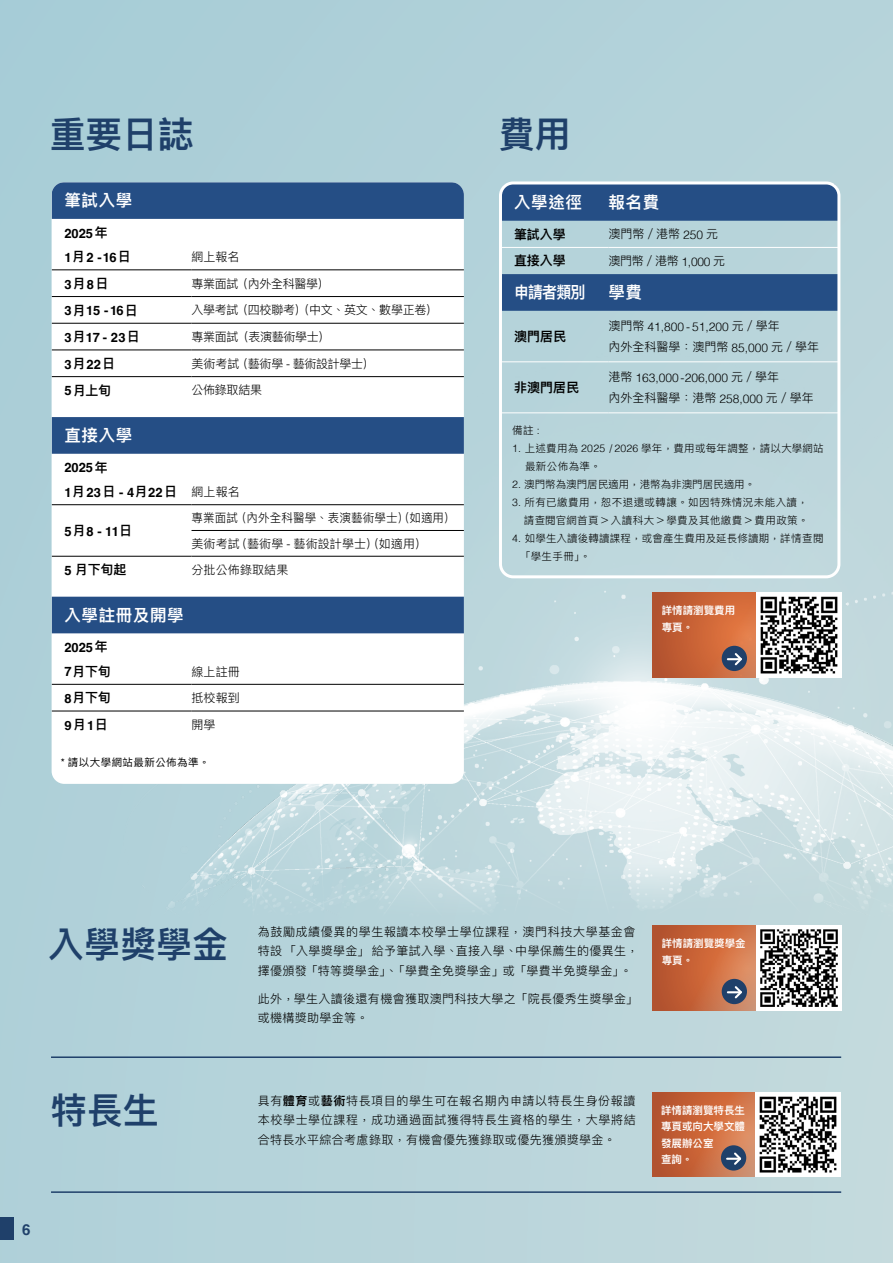
<style>
.page{position:relative;width:893px;height:1263px;background:#fff}
.page>*{position:absolute;margin:0;border:0;box-sizing:border-box;transform-origin:0 0}
.t1{font:600 36px "Ping Fang HK";color:#1f406a}
.t2{font:600 16.5px "Ping Fang HK";letter-spacing:.04em;color:#fff}
.t3{font:600 16.5px "Ping Fang HK";letter-spacing:.04em;color:#fff;scale:.9 1}
.t4{font:700 15px "Helvetica";color:#1f406a}
.t5{font:700 12.9px/24.3px "Helvetica";color:#000}
.t6{font:600 12.9px "Ping Fang HK";color:#000}
.t7{font:300 12px/19.5px "Ping Fang HK";letter-spacing:.03em;color:#000}
.t8{font:300 12px "Ping Fang HK";letter-spacing:-.025em;color:#000}
.t9{font:300 12px/25.8px "Ping Fang HK";letter-spacing:.01em;color:#000;scale:.96 1}
.t10{font:300 12px "Helvetica";color:#000}
.t11{font:300 12px "Ping Fang HK";color:#000}
.t12{font:300 12px "Ping Fang HK";letter-spacing:.01em;color:#000}
.t13{font:300 10.5px/18px "Ping Fang HK";letter-spacing:.03em;color:#000}
.t14{font:600 10.5px/16.5px "Ping Fang HK";color:#fff}
.t15{font:300 10.5px "Ping Fang HK";color:#000}
.t16{font:10.5px "Ping Fang HK";letter-spacing:.04em;color:#000}
.s1{font-family:"Ping Fang HK";font-weight:600}
.s2{font-family:"Helvetica"}
.s3{font-family:"Helvetica";font-weight:700}
.s4{font-family:"Ping Fang HK";font-weight:300;font-size:12px}
.s5{font-family:"Ping Fang HK"}
.s6{font-weight:600}
</style>
<div class="page">
<div style="left:0;top:0;width:893px;height:1263px;background:linear-gradient(to right,#abced8,#bdd7dc)"></div>
<div style="left:611px;top:38px;width:253px;height:23px;background:#b4d3da"></div>
<img style="left:31px;top:307px;width:862px;height:797px">
<div style="left:52px;top:182px;width:412px;height:602px;background:#fff;border-radius:13px"></div>
<svg style="left:52px;top:182px;width:412px;height:451px"></svg>
<hr style="left:52px;top:270px;width:140px;height:1px;background:#000">
<hr style="left:192px;top:270px;width:272px;height:1px;background:#000">
<hr style="left:52px;top:296px;width:140px;height:1px;background:#000">
<hr style="left:192px;top:296px;width:272px;height:1px;background:#000">
<hr style="left:52px;top:323px;width:140px;height:1px;background:#000">
<hr style="left:192px;top:323px;width:272px;height:1px;background:#000">
<hr style="left:52px;top:350px;width:140px;height:1px;background:#000">
<hr style="left:192px;top:350px;width:272px;height:1px;background:#000">
<hr style="left:52px;top:376px;width:140px;height:1px;background:#000">
<hr style="left:192px;top:376px;width:272px;height:1px;background:#000">
<hr style="left:52px;top:504px;width:140px;height:1px;background:#000">
<hr style="left:192px;top:504px;width:272px;height:1px;background:#000">
<hr style="left:192px;top:530px;width:272px;height:1px;background:#000">
<hr style="left:52px;top:556px;width:140px;height:1px;background:#000">
<hr style="left:192px;top:556px;width:272px;height:1px;background:#000">
<hr style="left:52px;top:684px;width:140px;height:1px;background:#000">
<hr style="left:192px;top:684px;width:272px;height:1px;background:#000">
<hr style="left:52px;top:711px;width:140px;height:1px;background:#000">
<hr style="left:192px;top:711px;width:272px;height:1px;background:#000">
<svg style="left:653px;top:592px;width:103px;height:85px;background:#c86438"></svg>
<div style="left:722px;top:646px;width:25px;height:25px;background:#1f406a;border-radius:50%"></div>
<svg style="left:728px;top:653px;width:16px;height:14px"></svg>
<img style="left:756px;top:592px;width:85px;height:85px">
<svg style="left:652px;top:1092px;width:103px;height:85px;background:#c7693f"></svg>
<div style="left:721px;top:1145px;width:25px;height:25px;background:#1f406a;border-radius:50%"></div>
<svg style="left:727px;top:1152px;width:16px;height:15px"></svg>
<img style="left:755px;top:1092px;width:85px;height:85px">
<svg style="left:653px;top:926px;width:103px;height:84px;background:#c7693f"></svg>
<div style="left:722px;top:979px;width:25px;height:25px;background:#1f406a;border-radius:50%"></div>
<svg style="left:728px;top:986px;width:14px;height:13px"></svg>
<img style="left:756px;top:926px;width:85px;height:84px">
<svg style="left:501px;top:184px;width:338px;height:127px;background:#6286a8"></svg>
<hr style="left:501px;top:361px;width:107px;height:1px;background:#fff">
<hr style="left:608px;top:361px;width:231px;height:1px;background:#fff">
<hr style="left:501px;top:412px;width:107px;height:1px;background:#fff">
<hr style="left:608px;top:412px;width:231px;height:1px;background:#fff">
<hr style="left:501px;top:247px;width:107px;height:1px;background:#fff">
<hr style="left:608px;top:247px;width:231px;height:1px;background:#fff">
<div style="left:499px;top:181px;width:341px;height:397px;border:3px solid #fff;border-radius:13px"></div>
<hr style="left:51px;top:1056px;width:790px;height:2px;background:#1f406a">
<hr style="left:51px;top:1191px;width:790px;height:2px;background:#1f406a">
<div style="left:0;top:1218px;width:14px;height:22px;background:#1f406a"></div>
<h1 class="t1" style="left:50px;top:112px;width:145px">重要日誌</h1>
<h2 class="t2" style="left:64px;top:190px;width:69px">筆試入學</h2>
<p class="t5" style="left:64px;top:222px;width:68px">2025<span class="s1">年<br></span>1<span class="s1">月</span>2 -16<span class="s1">日</span></p>
<p class="t7" style="left:192px;top:247px;width:49px">網上報名</p>
<p class="t5" style="left:64px;top:273px;width:46px">3<span class="s1">月</span>8<span class="s1">日</span></p>
<p class="t8" style="left:192px;top:276px;width:140px">專業面試（內外全科醫學）</p>
<p class="t5" style="left:64px;top:300px;width:75px">3<span class="s1">月</span>15 -16<span class="s1">日</span></p>
<p class="t8" style="left:192px;top:303px;width:248px">入學考試（四校聯考）（中文、英文、數學正卷）</p>
<p class="t5" style="left:64px;top:327px;width:77px">3<span class="s1">月</span>17 - 23<span class="s1">日</span></p>
<p class="t8" style="left:192px;top:329px;width:141px">專業面試（表演藝術學士）</p>
<p class="t5" style="left:64px;top:353px;width:52px">3<span class="s1">月</span>22<span class="s1">日</span></p>
<p class="t8" style="left:192px;top:356px;width:185px">美術考試（藝術學 <span class="s2">-</span> 藝術設計學士）</p>
<p class="t6" style="left:64px;top:382px;width:49px"><span class="s3">5</span>月上旬</p>
<p class="t7" style="left:192px;top:380px;width:72px">公佈錄取結果</p>
<h2 class="t2" style="left:64px;top:425px;width:69px">直接入學</h2>
<p class="t5" style="left:64px;top:457px;width:177px">2025<span class="s1">年<br></span>1<span class="s1">月</span>23<span class="s1">日</span> - 4<span class="s1">月</span>22<span class="s1">日</span> <span class="s4">網上報名</span></p>
<p class="t5" style="left:64px;top:520px;width:69px">5<span class="s1">月</span>8 - 11<span class="s1">日</span></p>
<p class="t9" style="left:192px;top:505px;width:277px">專業面試（內外全科醫學、表演藝術學士）（如適用）美術考試（藝術學 <span class="s2">-</span> 藝術設計學士）（如適用）</p>
<p class="t6" style="left:64px;top:562px;width:64px"><span class="s3">5</span> 月下旬起</p>
<p class="t12" style="left:192px;top:562px;width:98px">分批公佈錄取結果</p>
<h2 class="t2" style="left:64px;top:605px;width:121px">入學註冊及開學</h2>
<p class="t5" style="left:64px;top:637px;width:45px">2025<span class="s1">年</span></p>
<p class="t6" style="left:64px;top:663px;width:48px"><span class="s3">7</span>月下旬</p>
<p class="t7" style="left:192px;top:661px;width:50px">線上註冊</p>
<p class="t6" style="left:64px;top:690px;width:48px"><span class="s3">8</span>月下旬</p>
<p class="t7" style="left:192px;top:688px;width:50px">抵校報到</p>
<p class="t5" style="left:64px;top:714px;width:45px">9<span class="s1">月</span>1<span class="s1">日</span></p>
<p class="t7" style="left:192px;top:714px;width:25px">開學</p>
<p class="t16" style="left:61px;top:755px;width:150px"><span class="s2">*</span> 請以大學網站最新公佈為準。</p>
<h1 class="t1" style="left:499px;top:112px;width:73px">費用</h1>
<h2 class="t2" style="left:514px;top:192px;width:69px">入學途徑</h2>
<h2 class="t2" style="left:608px;top:192px;width:52px">報名費</h2>
<p class="t6" style="left:514px;top:226px;width:53px">筆試入學</p>
<p class="t7" style="left:608px;top:224px;width:111px">澳門幣／港幣 <span class="s2">250</span> 元</p>
<p class="t6" style="left:514px;top:253px;width:53px">直接入學</p>
<p class="t7" style="left:608px;top:251px;width:118px">澳門幣／港幣 <span class="s2">1,000</span> 元</p>
<h2 class="t3" style="left:514px;top:282px;width:81px">申請者類別</h2>
<h2 class="t2" style="left:608px;top:282px;width:35px">學費</h2>
<p class="t6" style="left:514px;top:328px;width:54px">澳門居民</p>
<p class="t10" style="left:608px;top:316px;width:173px"><span class="s5">澳門幣</span> 41,800 - 51,200 <span class="s5">元／學年</span></p>
<p class="t11" style="left:608px;top:339px;width:212px">內外全科醫學：澳門幣 <span class="s2">85,000</span> 元／學年</p>
<p class="t6" style="left:514px;top:379px;width:67px">非澳門居民</p>
<p class="t10" style="left:608px;top:367px;width:172px"><span class="s5">港幣</span> 163,000 -206,000 <span class="s5">元／學年</span></p>
<p class="t11" style="left:608px;top:390px;width:207px">內外全科醫學：港幣 <span class="s2">258,000</span> 元／學年</p>
<p class="t13" style="left:512px;top:421px;width:29px">備註 <span class="s2">:</span></p>
<p class="t13" style="left:525px;top:439px;width:300px;text-indent:-13px"><span class="s2">1.</span> 上述費用為 <span class="s2">2025 / 2026</span> 學年，費用或每年調整，請以大學網站最新公佈為準。</p>
<p class="t15" style="left:512px;top:478px;width:245px"><span class="s2">2.</span> 澳門幣為澳門居民適用，港幣為非澳門居民適用。</p>
<p class="t13" style="left:512px;top:493px;width:298px;text-align:right"><span class="s2">3.</span> 所有已繳費用，恕不退還或轉讓。如因特殊情況未能入讀，請查閱官網首頁＞入讀科大＞學費及其他繳費＞費用政策。</p>
<p class="t13" style="left:520px;top:529px;width:305px;text-indent:-8px"><span class="s2">4.</span> 如學生入讀後轉讀課程，或會產生費用及延長修讀期，詳情查閱「學生手冊」。</p>
<p class="t14" style="left:662px;top:602px;width:75px">詳情請瀏覽費用專頁。</p>
<h1 class="t1" style="left:48px;top:921px;width:182px">入學獎學金</h1>
<h1 class="t1" style="left:51px;top:1088px;width:109px">特長生</h1>
<p class="t4" style="left:22px;top:1221px;width:10px">6</p>
<p class="t7" style="left:258px;top:922px;width:382px">為鼓勵成績優異的學生報讀本校學士學位課程，澳門科技大學基金會特設「入學獎學金」給予筆試入學、直接入學、中學保薦生的優異生，擇優頒發「特等獎學金」、「學費全免獎學金」或「學費半免獎學金」。</p>
<p class="t7" style="left:258px;top:989px;width:382px">此外，學生入讀後還有機會獲取澳門科技大學之「院長優秀生獎學金」或機構獎助學金等。</p>
<p class="t14" style="left:662px;top:935px;width:85px">詳情請瀏覽獎學金專頁。</p>
<p class="t7" style="left:258px;top:1090px;width:379px;text-align:justify">具有<span class="s6">體育</span>或<span class="s6">藝術</span>特長項目的學生可在報名期內申請以特長生身份報讀本校學士學位課程，成功通過面試獲得特長生資格的學生，大學將結合特長水平綜合考慮錄取，有機會優先獲錄取或優先獲頒獎學金。</p>
<p class="t14" style="left:661px;top:1102px;width:85px">詳情請瀏覽特長生專頁或向大學文體發展辦公室<br>查詢。</p>
</div>
